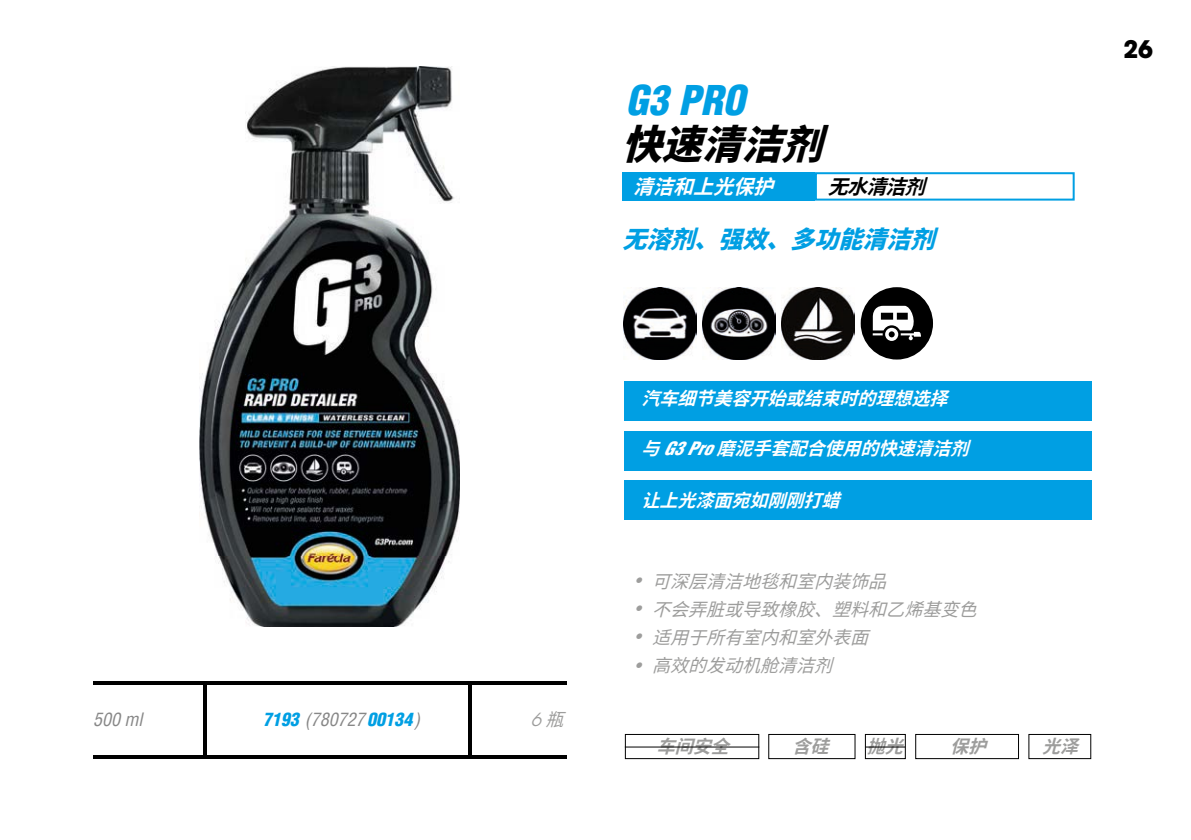
<style>
.page{position:relative;width:1191px;height:840px;background:#fff}
.page>*{position:absolute;margin:0;border:0;box-sizing:border-box;transform-origin:0 0}
.t1{font:italic 900 condensed 40px "Helvetica LT Std";color:#009fe3}
.t2{font:italic 800 40px "Source Han Sans CN";color:#000}
.t3{font:italic 800 24px "Source Han Sans CN";color:#009fe3}
.t4{font:700 24px "ITC Avant Garde Pro";color:#000}
.t5{font:italic 700 20px "Source Han Sans CN";color:#fff}
.t6{font:italic 700 20px "Source Han Sans CN";color:#000}
.t7{font:italic 18px "Source Han Sans CN";color:#9d9d9c}
.t8{font:italic 700 18px "Source Han Sans CN";color:#fff}
.t9{font:italic 900 condensed 18px "Helvetica LT Std";color:#009fe3}
.t10{font:italic 700 18px "Source Han Sans CN";color:#9d9d9c}
.t11{font:italic condensed 18px "Helvetica LT Std";color:#878787}
.t12{font:italic 18px "ITC Avant Garde Pro";color:#9d9d9c}
.s1{font-weight:400;color:#878787}
.s2{font-family:"Source Han Sans CN"}
.s3{font-family:"Helvetica LT Std";font-weight:900;font-stretch:condensed}
.s4{font-family:"ITC Avant Garde Pro"}
</style>
<div class="page">
<div style="left:624px;top:381px;width:467px;height:39px;background:#009fe3"></div>
<div style="left:624px;top:430px;width:467px;height:40px;background:#009fe3"></div>
<div style="left:624px;top:480px;width:467px;height:40px;background:#009fe3"></div>
<div style="left:625px;top:733px;width:134px;height:25px;border:1px solid #000"></div>
<div style="left:768px;top:733px;width:87px;height:25px;border:1px solid #000"></div>
<div style="left:865px;top:733px;width:40px;height:25px;border:1px solid #000"></div>
<div style="left:915px;top:733px;width:104px;height:25px;border:1px solid #000"></div>
<div style="left:1028px;top:733px;width:63px;height:25px;border:1px solid #000"></div>
<hr style="left:865px;top:746px;width:40px;height:1px;background:#000">
<hr style="left:625px;top:746px;width:134px;height:1px;background:#000">
<img style="left:200px;top:67px;width:260px;height:559px">
<img style="left:624px;top:287px;width:72px;height:72px">
<svg style="left:93px;top:681px;width:473px;height:3px"></svg>
<hr style="left:93px;top:755px;width:473px;height:3px;background:#000">
<hr style="left:203px;top:682px;width:3px;height:75px;background:#000">
<hr style="left:468px;top:682px;width:3px;height:75px;background:#000">
<img style="left:702px;top:287px;width:73px;height:72px">
<div style="left:860px;top:287px;width:73px;height:72px;background:#000;border-radius:50%"></div>
<svg style="left:872px;top:305px;width:49px;height:36px"></svg>
<img style="left:781px;top:287px;width:73px;height:72px">
<div style="left:622px;top:172px;width:193px;height:28px;background:#009fe3"></div>
<div style="left:815px;top:172px;width:259px;height:28px;border:2px solid #009fe3"></div>
<p class="t11" style="left:93px;top:708px;width:51px">500 ml</p>
<p class="t9" style="left:263px;top:708px;width:159px">7193 <span class="s1">(780727</span> 00134<span class="s1">)</span></p>
<h1 class="t1" style="left:626px;top:75px;width:120px">G3 PRO</h1>
<h1 class="t2" style="left:622px;top:122px;width:232px">快速清洁剂</h1>
<p class="t5" style="left:633px;top:175px;width:157px">清洁和上光保护</p>
<p class="t6" style="left:827px;top:175px;width:114px">无水清洁剂</p>
<h2 class="t3" style="left:622px;top:226px;width:332px">无溶剂、强效、多功能清洁剂</h2>
<h2 class="t4" style="left:1123px;top:33px;width:31px">26</h2>
<p class="t12" style="left:530px;top:708px;width:48px">6<span class="s2">瓶</span></p>
<p class="t8" style="left:641px;top:388px;width:321px">汽车细节美容开始或结束时的理想选择</p>
<p class="t8" style="left:641px;top:438px;width:342px">与<span class="s3">G3 Pro</span>磨泥手套配合使用的快速清洁剂</p>
<p class="t8" style="left:641px;top:490px;width:213px">让上光漆面宛如刚刚打蜡</p>
<p class="t7" style="left:632px;top:570px;width:269px"><span class="s4">•</span> 可深层清洁地毯和室内装饰品</p>
<p class="t7" style="left:632px;top:598px;width:359px"><span class="s4">•</span> 不会弄脏或导致橡胶、塑料和乙烯基变色</p>
<p class="t7" style="left:632px;top:626px;width:251px"><span class="s4">•</span> 适用于所有室内和室外表面</p>
<p class="t7" style="left:632px;top:654px;width:215px"><span class="s4">•</span> 高效的发动机舱清洁剂</p>
<p class="t10" style="left:657px;top:735px;width:87px">车间安全</p>
<p class="t10" style="left:792px;top:735px;width:51px">含硅</p>
<p class="t10" style="left:867px;top:735px;width:51px">抛光</p>
<p class="t10" style="left:950px;top:735px;width:51px">保护</p>
<p class="t10" style="left:1042px;top:735px;width:51px">光泽</p>
</div>
